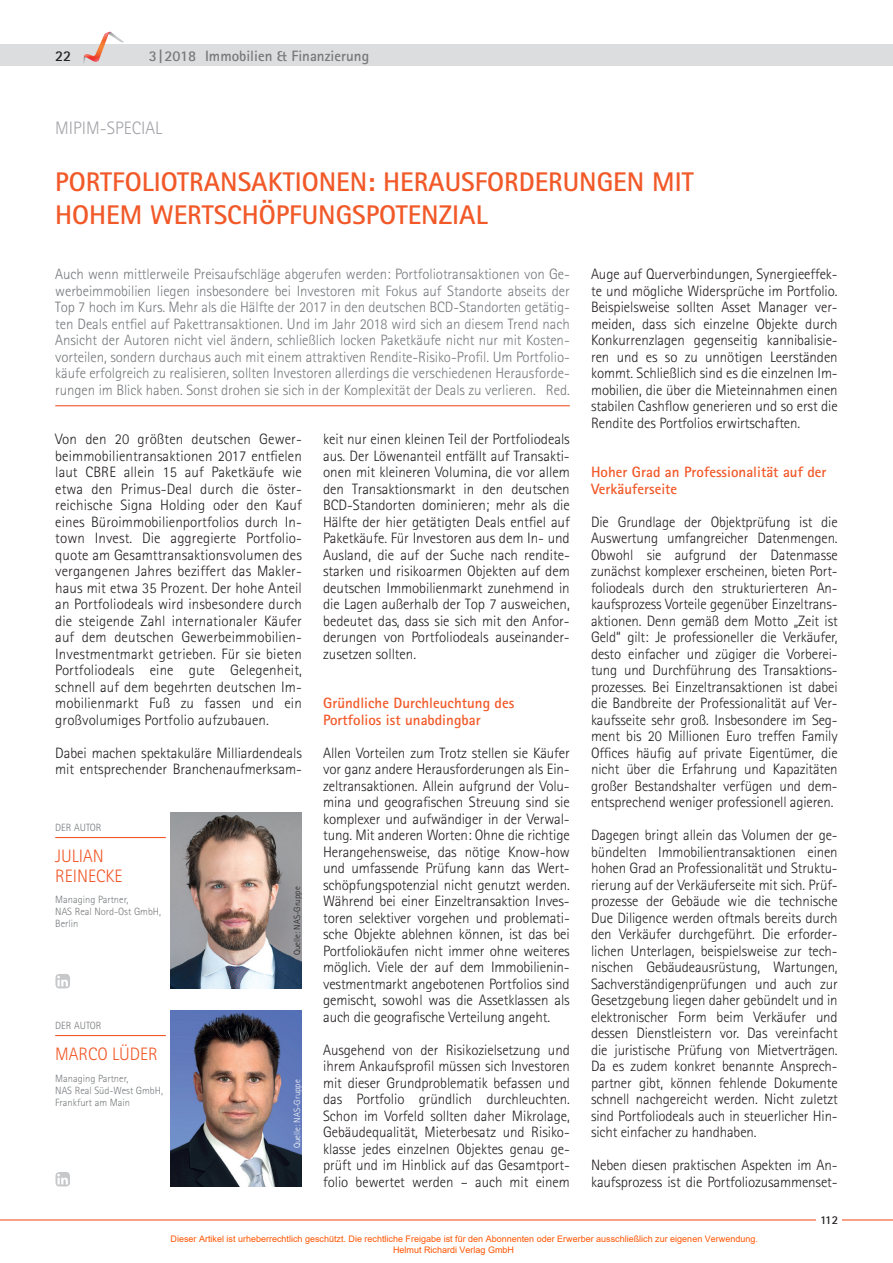
<style>
.page{position:relative;width:893px;height:1263px;background:#fff}
.page>*{position:absolute;margin:0;border:0;box-sizing:border-box;transform-origin:0 0}
.t1{font:700 27px/33px "Rotis Sans Serif";color:#f15929}
.t2{font:300 18px/20.2px "Rotis Sans Serif";color:#f15929}
.t3{font:300 18px "Rotis Sans Serif";color:#a3a4a8}
.t4{font:300 15px/16.5px "Rotis Sans Serif";letter-spacing:-.005em;color:#231f20;text-align:justify}
.t5{font:300 15px/16.5px "Rotis Sans Serif";letter-spacing:-.005em;color:#76787b;text-align:justify}
.t6{font:700 15px/16.5px "Rotis Sans Serif";color:#f15929}
.t7{font:700 15px "Rotis Sans Serif";color:#76787b}
.t8{font:700 15px "Rotis Sans Serif";color:#231f20}
.t9{font:700 12px "Rotis Sans Serif";color:#231f20}
.t10{font:300 10.5px/12px "Rotis Sans Serif";color:#76787b}
.t11{font:9px/10.8px "Arial";color:#ff5400}
.t12{font:300 9px "Rotis Sans Serif";color:#fff}
.t13{font:300 9px "Rotis Sans Serif";color:#231f20}
</style>
<div class="page">
<hr style="left:0;top:1219px;width:893px;height:1px;background:#f15929">
<div style="left:816px;top:1214px;width:26px;height:13px;background:#fff"></div>
<hr style="left:55px;top:405px;width:515px;height:1px;background:#f15929">
<div style="left:0;top:45px;width:893px;height:21px;background:#dcdddf"></div>
<svg style="left:83px;top:31px;width:41px;height:33px"></svg>
<img style="left:170px;top:1010px;width:132px;height:177px">
<hr style="left:55px;top:1035px;width:111px;height:1px;background:#f15929">
<svg style="left:55px;top:1172px;width:15px;height:15px"></svg>
<img style="left:170px;top:812px;width:132px;height:177px">
<hr style="left:55px;top:837px;width:111px;height:1px;background:#f15929">
<svg style="left:55px;top:974px;width:15px;height:15px"></svg>
<p class="t8" style="left:55px;top:46px;width:18px">22</p>
<p class="t7" style="left:149px;top:46px;width:222px">3|2018 Immobilien &amp; Finanzierung</p>
<p class="t3" style="left:55px;top:117px;width:108px">MIPIM-SPECIAL</p>
<h1 class="t1" style="left:55px;top:165px;width:640px">PORTFOLIOTRANSAKTIONEN: HERAUSFORDERUNGEN MIT<br>HOHEM WERTSCHÖPFUNGSPOTENZIAL</h1>
<p class="t5" style="left:55px;top:266px;width:516px">Auch wenn mittlerweile Preisaufschläge abgerufen werden: Portfoliotransaktionen von Ge&shy;werbeimmobilien liegen insbesondere bei Investoren mit Fokus auf Standorte abseits der Top 7 hoch im Kurs. Mehr als die Hälfte der 2017 in den deutschen BCD-Standorten getätig&shy;ten Deals entfiel auf Pakettransaktionen. Und im Jahr 2018 wird sich an diesem Trend nach Ansicht der Autoren nicht viel ändern, schließlich locken Paketkäufe nicht nur mit Kosten&shy;vorteilen, sondern durchaus auch mit einem attraktiven Rendite-Risiko-Profil. Um Portfolio&shy;käufe erfolgreich zu realisieren, sollten Investoren allerdings die verschiedenen Herausforde&shy;rungen im Blick haben. Sonst drohen sie sich in der Komplexität der Deals zu verlieren. Red.</p>
<p class="t4" style="left:55px;top:431px;width:248px">Von den 20 größten deutschen Gewer&shy;beimmobilientransaktionen 2017 entfielen laut CBRE allein 15 auf Paketkäufe wie etwa den Primus-Deal durch die öster&shy;reichische Signa Holding oder den Kauf eines Büroimmobilienportfolios durch In&shy;town Invest. Die aggregierte Portfolio&shy;quote am Gesamttransaktionsvolumen des vergangenen Jahres beziffert das Makler&shy;haus mit etwa 35 Prozent. Der hohe Anteil an Portfoliodeals wird insbesondere durch die steigende Zahl internationaler Käufer auf dem deutschen Gewerbeimmobilien-Investmentmarkt getrieben. Für sie bieten Portfoliodeals eine gute Gelegenheit, schnell auf dem begehrten deutschen Im&shy;mobilienmarkt Fuß zu fassen und ein großvolumiges Portfolio aufzubauen.</p>
<p class="t4" style="left:55px;top:744px;width:248px">Dabei machen spektakuläre Milliardendeals mit entsprechender Branchenaufmerksam-</p>
<p class="t4" style="left:323px;top:431px;width:248px">keit nur einen kleinen Teil der Portfoliodeals aus. Der Löwenanteil entfällt auf Transakti&shy;onen mit kleineren Volumina, die vor allem den Transaktionsmarkt in den deutschen BCD-Standorten dominieren; mehr als die Hälfte der hier getätigten Deals entfiel auf Paketkäufe. Für Investoren aus dem In- und Ausland, die auf der Suche nach rendite&shy;starken und risikoarmen Objekten auf dem deutschen Immobilienmarkt zunehmend in die Lagen außerhalb der Top 7 ausweichen, bedeutet das, dass sie sich mit den Anfor&shy;derungen von Portfoliodeals auseinander&shy;zusetzen sollten.</p>
<p class="t6" style="left:323px;top:694px;width:193px">Gründliche Durchleuchtung des<br>Portfolios ist unabdingbar</p>
<p class="t4" style="left:323px;top:744px;width:248px">Allen Vorteilen zum Trotz stellen sie Käufer vor ganz andere Herausforderungen als Ein&shy;zeltransaktionen. Allein aufgrund der Volu&shy;mina und geografischen Streuung sind sie komplexer und aufwändiger in der Verwal&shy;tung. Mit anderen Worten: Ohne die richtige Herangehensweise, das nötige Know-how und umfassende Prüfung kann das Wert&shy;schöpfungspotenzial nicht genutzt werden.<br>Während bei einer Einzeltransaktion Inves&shy;toren selektiver vorgehen und problemati&shy;sche Objekte ablehnen können, ist das bei Portfoliokäufen nicht immer ohne weiteres möglich. Viele der auf dem Immobilienin&shy;vestmentmarkt angebotenen Portfolios sind gemischt, sowohl was die Assetklassen als auch die geografische Verteilung angeht.</p>
<p class="t4" style="left:323px;top:1041px;width:248px">Ausgehend von der Risikozielsetzung und ihrem Ankaufsprofil müssen sich Investoren mit dieser Grundproblematik befassen und das Portfolio gründlich durchleuchten.<br>Schon im Vorfeld sollten daher Mikrolage, Gebäudequalität, Mieterbesatz und Risiko&shy;klasse jedes einzelnen Objektes genau ge&shy;prüft und im Hinblick auf das Gesamtport&shy;folio bewertet werden – auch mit einem</p>
<p class="t10" style="left:55px;top:821px;width:48px">DER AUTOR</p>
<p class="t2" style="left:55px;top:846px;width:69px">JULIAN<br>REINECKE</p>
<p class="t10" style="left:55px;top:894px;width:107px">Managing Partner,<br>NAS Real Nord-Ost GmbH,<br>Berlin</p>
<p class="t13" style="left:292px;top:955px;width:70px;rotate:-90deg">Quelle: NAS-Gruppe</p>
<p class="t10" style="left:55px;top:1019px;width:48px">DER AUTOR</p>
<p class="t2" style="left:55px;top:1044px;width:104px">MARCO LÜDER</p>
<p class="t10" style="left:55px;top:1072px;width:109px">Managing Partner,<br>NAS Real Süd-West GmbH,<br>Frankfurt am Main</p>
<p class="t12" style="left:292px;top:1148px;width:70px;rotate:-90deg">Quelle: NAS-Gruppe</p>
<p class="t4" style="left:591px;top:266px;width:248px">Auge auf Querverbindungen, Synergieeffek&shy;te und mögliche Widersprüche im Portfolio.<br>Beispielsweise sollten Asset Manager ver&shy;meiden, dass sich einzelne Objekte durch Konkurrenzlagen gegenseitig kannibalisie&shy;ren und es so zu unnötigen Leerständen kommt. Schließlich sind es die einzelnen Im&shy;mobilien, die über die Mieteinnahmen einen stabilen Cashflow generieren und so erst die Rendite des Portfolios erwirtschaften.</p>
<p class="t6" style="left:591px;top:463px;width:237px">Hoher Grad an Professionalität auf der<br>Verkäuferseite</p>
<p class="t4" style="left:591px;top:513px;width:248px">Die Grundlage der Objektprüfung ist die Auswertung umfangreicher Datenmengen.<br>Obwohl sie aufgrund der Datenmasse zunächst komplexer erscheinen, bieten Port&shy;foliodeals durch den strukturierteren An&shy;kaufsprozess Vorteile gegenüber Einzeltrans&shy;aktionen. Denn gemäß dem Motto „Zeit ist Geld“ gilt: Je professioneller die Verkäufer, desto einfacher und zügiger die Vorberei&shy;tung und Durchführung des Transaktions&shy;prozesses. Bei Einzeltransaktionen ist dabei die Bandbreite der Professionalität auf Ver&shy;kaufsseite sehr groß. Insbesondere im Seg&shy;ment bis 20 Millionen Euro treffen Family Offices häufig auf private Eigentümer, die nicht über die Erfahrung und Kapazitäten großer Bestandshalter verfügen und dem&shy;entsprechend weniger professionell agieren.</p>
<p class="t4" style="left:591px;top:827px;width:248px">Dagegen bringt allein das Volumen der ge&shy;bündelten Immobilientransaktionen einen hohen Grad an Professionalität und Struktu&shy;rierung auf der Verkäuferseite mit sich. Prüf&shy;prozesse der Gebäude wie die technische Due Diligence werden oftmals bereits durch den Verkäufer durchgeführt. Die erforder&shy;lichen Unterlagen, beispielsweise zur tech&shy;nischen Gebäudeausrüstung, Wartungen, Sachverständigenprüfungen und auch zur Gesetzgebung liegen daher gebündelt und in elektronischer Form beim Verkäufer und dessen Dienstleistern vor. Das vereinfacht die juristische Prüfung von Mietverträgen.<br>Da es zudem konkret benannte Ansprech&shy;partner gibt, können fehlende Dokumente schnell nachgereicht werden. Nicht zuletzt sind Portfoliodeals auch in steuerlicher Hin&shy;sicht einfacher zu handhaben.</p>
<p class="t4" style="left:591px;top:1157px;width:248px">Neben diesen praktischen Aspekten im An&shy;kaufsprozess ist die Portfoliozusammenset-</p>
<p class="t9" style="left:820px;top:1212px;width:19px">112</p>
<p class="t11" style="left:393px;top:1233px;width:366px;text-indent:-223px">Dieser Artikel ist urheberrechtlich geschützt. Die rechtliche Freigabe ist für den Abonnenten oder Erwerber ausschließlich zur eigenen Verwendung.<br>Helmut Richardi Verlag GmbH</p>
</div>
